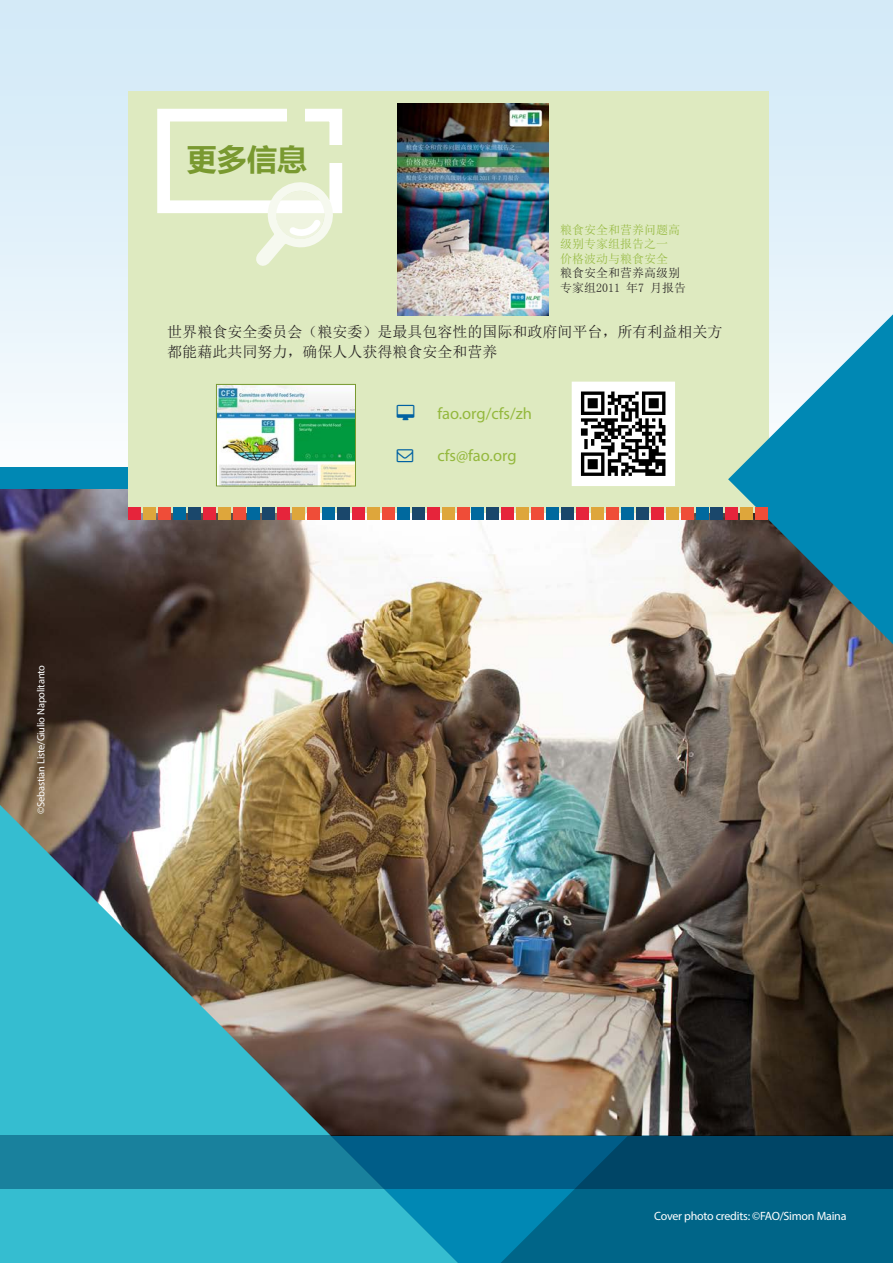
<style>
.page{position:relative;width:893px;height:1263px;background:#fff}
.page>*{position:absolute;margin:0;border:0;box-sizing:border-box;transform-origin:0 0}
.t1{font:700 30px "Microsoft Ya Hei";color:#799930}
.t2{font:16.5px "Myriad Pro";color:#94b83d}
.t3{font:15px/19.8px "Sim Sun";color:#231f20}
.t4{font:12px "Myriad Pro";letter-spacing:-.02em;color:#fff}
.t5{font:12px/14.4px "N Sim Sun";color:#94b83d}
.t6{font:12px/14.4px "N Sim Sun";color:#231f20}
.t7{font:10.5px "Myriad Pro";letter-spacing:-.02em;color:#fff}
</style>
<div class="page">
<div style="left:0;top:0;width:893px;height:491px;background:linear-gradient(to bottom,#cfe8f7,#fafdfe)"></div>
<div style="left:0;top:736px;width:893px;height:527px;background:#006588"></div>
<svg style="left:458px;top:1189px;width:116px;height:74px;fill:#0088b4"></svg>
<img style="left:0;top:489px;width:893px;height:646px">
<svg style="left:0;top:805px;width:458px;height:458px;background:#578d8c"></svg>
<svg style="left:0;top:1135px;width:893px;height:54px"></svg>
<div style="left:128px;top:92px;width:641px;height:421px;background:#deeac0"></div>
<img style="left:397px;top:103px;width:152px;height:213px">
<svg style="left:728px;top:314px;width:165px;height:330px"></svg>
<div style="left:0;top:467px;width:128px;height:22px;background:#0088b4"></div>
<div style="left:143px;top:507px;width:12px;height:12px;background:#dea63b"></div>
<div style="left:173px;top:507px;width:12px;height:12px;background:#00699e"></div>
<div style="left:188px;top:507px;width:12px;height:12px;background:#1a476b"></div>
<div style="left:128px;top:507px;width:12px;height:12px;background:#e6243b"></div>
<div style="left:158px;top:507px;width:12px;height:12px;background:#ef4d38"></div>
<div style="left:218px;top:507px;width:12px;height:12px;background:#dea63b"></div>
<div style="left:248px;top:507px;width:12px;height:12px;background:#00699e"></div>
<div style="left:263px;top:507px;width:12px;height:12px;background:#1a476b"></div>
<div style="left:203px;top:507px;width:12px;height:12px;background:#e6243b"></div>
<div style="left:233px;top:507px;width:12px;height:12px;background:#ef4d38"></div>
<div style="left:293px;top:507px;width:12px;height:12px;background:#dea63b"></div>
<div style="left:323px;top:507px;width:12px;height:12px;background:#00699e"></div>
<div style="left:337px;top:507px;width:13px;height:12px;background:#1a476b"></div>
<div style="left:278px;top:507px;width:12px;height:12px;background:#e6243b"></div>
<div style="left:308px;top:507px;width:12px;height:12px;background:#ef4d38"></div>
<div style="left:367px;top:507px;width:12px;height:12px;background:#dea63b"></div>
<div style="left:397px;top:507px;width:12px;height:12px;background:#00699e"></div>
<div style="left:412px;top:507px;width:12px;height:12px;background:#1a476b"></div>
<div style="left:352px;top:507px;width:13px;height:12px;background:#e6243b"></div>
<div style="left:382px;top:507px;width:12px;height:12px;background:#ef4d38"></div>
<div style="left:442px;top:507px;width:12px;height:12px;background:#dea63b"></div>
<div style="left:472px;top:507px;width:12px;height:12px;background:#00699e"></div>
<div style="left:487px;top:507px;width:12px;height:12px;background:#1a476b"></div>
<div style="left:427px;top:507px;width:12px;height:12px;background:#e6243b"></div>
<div style="left:457px;top:507px;width:12px;height:12px;background:#ef4d38"></div>
<div style="left:517px;top:507px;width:12px;height:12px;background:#dea63b"></div>
<div style="left:547px;top:507px;width:12px;height:12px;background:#00699e"></div>
<div style="left:562px;top:507px;width:12px;height:12px;background:#1a476b"></div>
<div style="left:502px;top:507px;width:12px;height:12px;background:#e6243b"></div>
<div style="left:532px;top:507px;width:12px;height:12px;background:#ef4d38"></div>
<div style="left:591px;top:507px;width:12px;height:12px;background:#dea63b"></div>
<div style="left:621px;top:507px;width:12px;height:12px;background:#00699e"></div>
<div style="left:636px;top:507px;width:12px;height:12px;background:#1a476b"></div>
<div style="left:576px;top:507px;width:13px;height:12px;background:#e6243b"></div>
<div style="left:606px;top:507px;width:12px;height:12px;background:#ef4d38"></div>
<div style="left:666px;top:507px;width:12px;height:12px;background:#dea63b"></div>
<div style="left:696px;top:507px;width:12px;height:12px;background:#00699e"></div>
<div style="left:711px;top:507px;width:12px;height:12px;background:#1a476b"></div>
<div style="left:651px;top:507px;width:12px;height:12px;background:#e6243b"></div>
<div style="left:681px;top:507px;width:12px;height:12px;background:#ef4d38"></div>
<div style="left:741px;top:507px;width:12px;height:12px;background:#dea63b"></div>
<div style="left:726px;top:507px;width:12px;height:12px;background:#e6243b"></div>
<div style="left:756px;top:507px;width:12px;height:12px;background:#ef4d38"></div>
<img style="left:218px;top:386px;width:136px;height:98px">
<div style="left:216px;top:384px;width:140px;height:102px;border:1px solid #799930"></div>
<img style="left:578px;top:388px;width:91px;height:92px">
<div style="left:572px;top:382px;width:103px;height:104px;border:5px solid #fff"></div>
<div style="left:157px;top:109px;width:185px;height:104px;border:13px solid #fff"></div>
<div style="left:319px;top:145px;width:34px;height:17px;background:#deeac0"></div>
<div style="left:288px;top:95px;width:17px;height:35px;background:#deeac0"></div>
<svg style="left:255px;top:178px;width:82px;height:88px"></svg>
<p class="t7" style="left:34px;top:813px;width:150px;rotate:-90deg">©Sebastian Liste/Giulio Napolitanto</p>
<h1 class="t1" style="left:187px;top:138px;width:121px">更多信息</h1>
<p class="t5" style="left:560px;top:223px;width:121px">粮食安全和营养问题高级别专家组报告之一价格波动与粮食安全</p>
<p class="t6" style="left:560px;top:266px;width:127px">粮食安全和营养高级别专家组2011 年7 月报告</p>
<p class="t3" style="left:167px;top:322px;width:557px">世界粮食安全委员会（粮安委）是最具包容性的国际和政府间平台，所有利益相关方都能藉此共同努力，确保人人获得粮食安全和营养</p>
<p class="t2" style="left:437px;top:404px;width:96px">fao.org/cfs/zh</p>
<p class="t2" style="left:437px;top:445px;width:81px">cfs@fao.org</p>
<p class="t4" style="left:654px;top:1208px;width:194px">Cover photo credits: ©FAO/Simon Maina</p>
</div>
